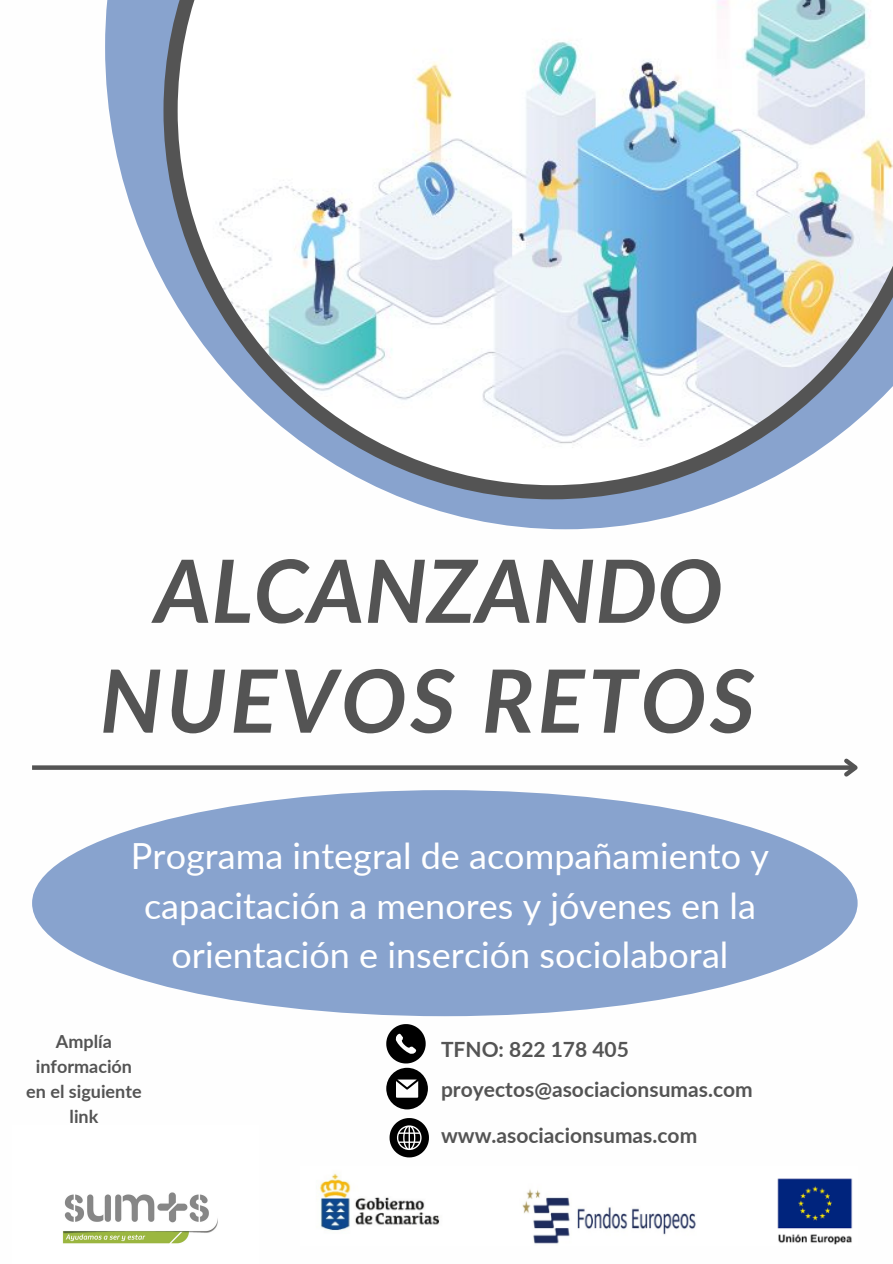
<style>
.page{position:relative;width:893px;height:1264px;background:#fff}
.page>*{position:absolute;margin:0;border:0;box-sizing:border-box;transform-origin:0 0}
.t1{font:italic 700 87.15px "Lato";letter-spacing:.04em;color:#545454}
.t2{font:italic 700 87.15px "Lato";color:#545454}
.t3{font:36px/49.5px "Lato";color:#fff;text-align:center}
.t4{font:700 21px "Lato";color:#545454}
.t5{font:700 18px/24.8px "Lato";color:#545454;text-align:center}
</style>
<div class="page">
<svg style="left:105px;top:0;width:621px;height:529px"></svg>
<svg style="left:163px;top:0;width:729px;height:499px"></svg>
<svg style="left:386px;top:1024px;width:42px;height:85px"></svg>
<img style="left:317px;top:1173px;width:536px;height:72px">
<img style="left:62px;top:1192px;width:156px;height:52px">
<div style="left:32px;top:790px;width:825px;height:226px;background:#88a3ce;border-radius:50%"></div>
<svg style="left:32px;top:765px;width:808px;height:4px;background:#636363"></svg>
<svg style="left:840px;top:758px;width:18px;height:19px"></svg>
<svg style="left:389px;top:1118px;width:40px;height:39px"></svg>
<p class="t2" style="left:155px;top:537px;width:569px">ALCANZANDO</p>
<p class="t1" style="left:100px;top:646px;width:656px">NUEVOS RETOS</p>
<p class="t3" style="left:131px;top:830px;width:639px">Programa integral de acompañamiento y capacitación a menores y jóvenes en la orientación e inserción sociolaboral</p>
<p class="t5" style="left:36px;top:1028px;width:98px">Amplía información</p>
<p class="t5" style="left:26px;top:1078px;width:117px">en el siguiente link</p>
<p class="t4" style="left:441px;top:1036px;width:189px">TFNO: 822 178 405</p>
<p class="t4" style="left:441px;top:1075px;width:313px">proyectos@asociacionsumas.com</p>
<p class="t4" style="left:441px;top:1122px;width:258px">www.asociacionsumas.com</p>
</div>
